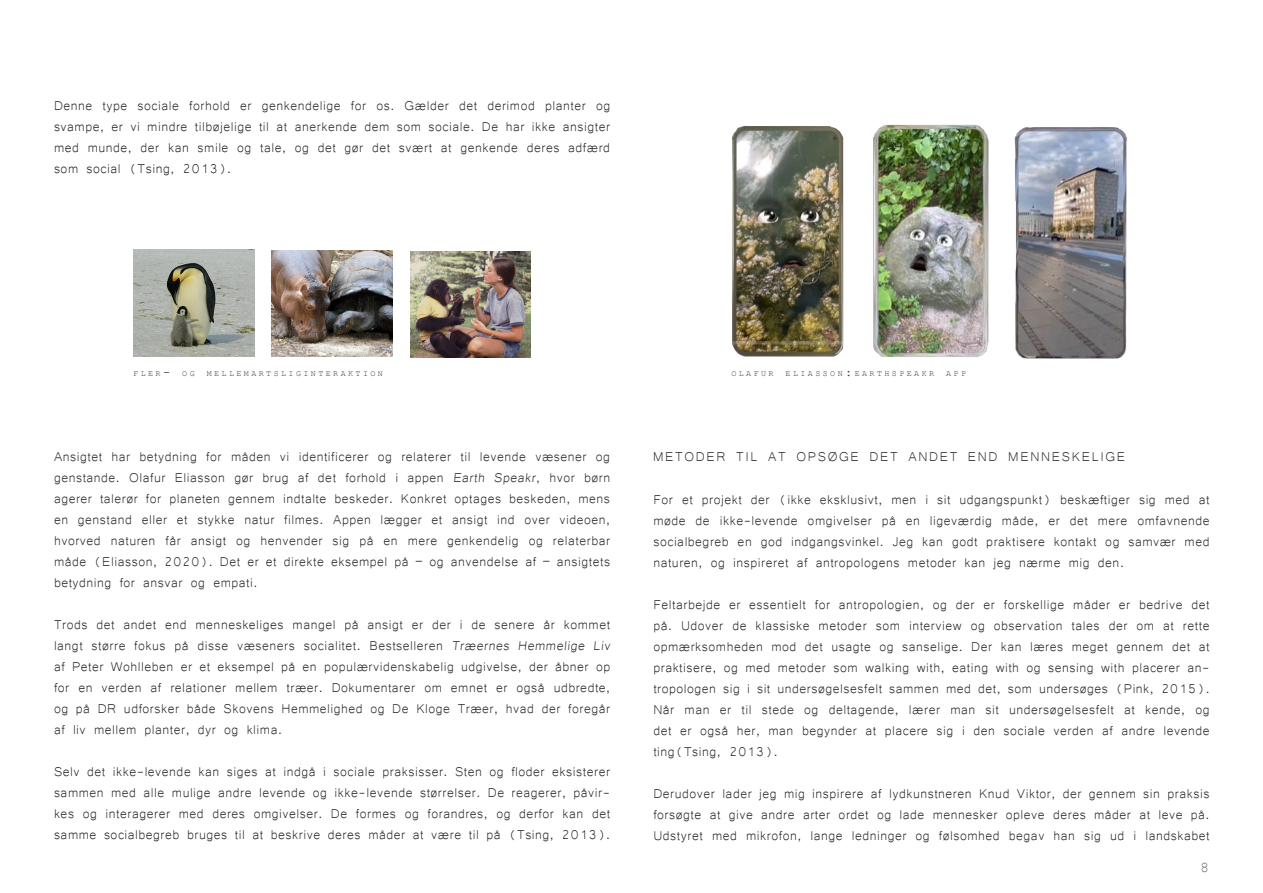
<style>
.page{position:relative;width:1263px;height:893px;background:#fff}
.page>*{position:absolute;margin:0;border:0;box-sizing:border-box;transform-origin:0 0}
.underafsnitsoverskri{font:16.5px/21px "Microsoft Yi Baiti";letter-spacing:.03em;color:#231f20;text-align:justify}
.underafsnitsoverskri-2{font:16.5px "Microsoft Yi Baiti";letter-spacing:.1em;color:#231f20}
.t1{font:15px "Courier New";color:#6c6d70}
.t2{font:8.4px "Courier New";letter-spacing:.285em;color:#3e3e3f}
.s1{font-size:12px}
</style>
<div class="page">
<img style="left:410px;top:251px;width:121px;height:106px">
<img style="left:272px;top:251px;width:120px;height:106px">
<img style="left:133px;top:250px;width:121px;height:107px">
<img style="left:873px;top:124px;width:116px;height:233px">
<img style="left:1014px;top:127px;width:113px;height:232px">
<img style="left:732px;top:125px;width:112px;height:232px">
<p class="underafsnitsoverskri" style="left:54px;top:94px;width:558px">Denne type sociale forhold er genkendelige for os. Gælder det derimod planter og svampe, er vi mindre tilbøjelige til at anerkende dem som sociale. De har ikke ansigter med munde, der kan smile og tale, og det gør det svært at genkende deres adfærd som social (Tsing, 2013).</p>
<p class="t2" style="left:133px;top:368px;width:63px">fler<span class="s1">-</span> og</p>
<p class="t2" style="left:207px;top:368px;width:178px">mellemartsliginteraktion</p>
<p class="t2" style="left:731px;top:368px;width:44px">olafur</p>
<p class="t2" style="left:786px;top:368px;width:150px">eliasson<span class="s1">:</span>earthspeakr</p>
<p class="t2" style="left:946px;top:368px;width:21px">app</p>
<p class="underafsnitsoverskri" style="left:54px;top:445px;width:558px">Ansigtet har betydning for måden vi identificerer og relaterer til levende væsener og</p>
<p class="underafsnitsoverskri-2" style="left:653px;top:447px;width:474px">METODER TIL AT OPSØGE DET ANDET END MENNESKELIGE</p>
<p class="underafsnitsoverskri" style="left:54px;top:466px;width:558px">genstande. Olafur Eliasson gør brug af det forhold i appen Earth Speakr, hvor børn agerer talerør for planeten gennem indtalte beskeder. Konkret optages beskeden, mens en genstand eller et stykke natur filmes. Appen lægger et ansigt ind over videoen, hvorved naturen får ansigt og henvender sig på en mere genkendelig og relaterbar måde (Eliasson, 2020). Det er et direkte eksempel på – og anvendelse af – ansigtets betydning for ansvar og empati.</p>
<p class="underafsnitsoverskri" style="left:54px;top:613px;width:559px">Trods det andet end menneskeliges mangel på ansigt er der i de senere år kommet langt større fokus på disse væseners socialitet. Bestselleren Træernes Hemmelige Liv af Peter Wohlleben er et eksempel på en populærvidenskabelig udgivelse, der åbner op for en verden af relationer mellem træer. Dokumentarer om emnet er også udbredte, og på DR udforsker både Skovens Hemmelighed og De Kloge Træer, hvad der foregår af liv mellem planter, dyr og klima.</p>
<p class="underafsnitsoverskri" style="left:54px;top:760px;width:558px">Selv det ikke-levende kan siges at indgå i sociale praksisser. Sten og floder eksisterer sammen med alle mulige andre levende og ikke-levende størrelser. De reagerer, påvir&shy;kes og interagerer med deres omgivelser. De formes og forandres, og derfor kan det samme socialbegreb bruges til at beskrive deres måder at være til på (Tsing, 2013).</p>
<p class="underafsnitsoverskri" style="left:653px;top:487px;width:558px">For et projekt der (ikke eksklusivt, men i sit udgangspunkt) beskæftiger sig med at møde de ikke-levende omgivelser på en ligeværdig måde, er det mere omfavnende socialbegreb en god indgangsvinkel. Jeg kan godt praktisere kontakt og samvær med naturen, og inspireret af antropologens metoder kan jeg nærme mig den.</p>
<p class="underafsnitsoverskri" style="left:653px;top:592px;width:558px">Feltarbejde er essentielt for antropologien, og der er forskellige måder er bedrive det på. Udover de klassiske metoder som interview og observation tales der om at rette opmærksomheden mod det usagte og sanselige. Der kan læres meget gennem det at praktisere, og med metoder som walking with, eating with og sensing with placerer an&shy;tropologen sig i sit undersøgelsesfelt sammen med det, som undersøges (Pink, 2015).<br>Når man er til stede og deltagende, lærer man sit undersøgelsesfelt at kende, og det er også her, man begynder at placere sig i den sociale verden af andre levende ting(Tsing, 2013).</p>
<p class="underafsnitsoverskri" style="left:653px;top:781px;width:558px">Derudover lader jeg mig inspirere af lydkunstneren Knud Viktor, der gennem sin praksis forsøgte at give andre arter ordet og lade mennesker opleve deres måder at leve på.<br>Udstyret med mikrofon, lange ledninger og følsomhed begav han sig ud i landskabet</p>
<p class="t1" style="left:1200px;top:858px;width:10px">8</p>
</div>
